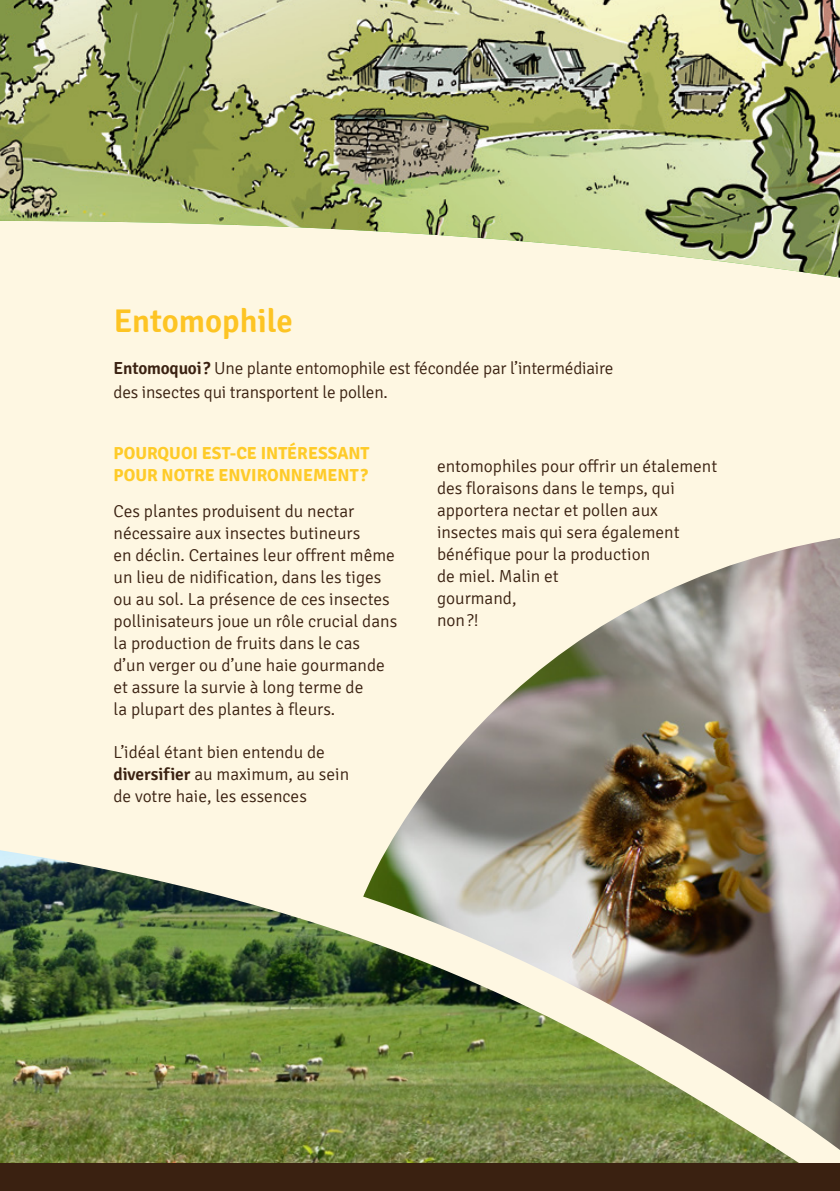
<style>
.page{position:relative;width:840px;height:1191px;background:#fff}
.page>*{position:absolute;margin:0;border:0;box-sizing:border-box;transform-origin:0 0}
.t1{font:600 32.8px "Signika";color:#fecb29}
.t2{font:300 17.4px/22px "Signika";color:#3a2111}
.t3{font:700 17.4px/22px "Signika";color:#fecb29}
.s1{font-weight:600}
</style>
<div class="page">
<div style="left:0;top:0;width:839px;height:1191px;background:#fef7e2"></div>
<img style="left:0;top:850px;width:799px;height:313px">
<img style="left:363px;top:538px;width:476px;height:612px">
<div style="left:0;top:1163px;width:839px;height:28px;background:#3a2111"></div>
<img style="left:0;top:0;width:839px;height:277px">
<h1 class="t1" style="left:113px;top:301px;width:181px">Entomophile</h1>
<p class="t2" style="left:113px;top:356px;width:501px;line-height:24px"><span class="s1">Entomoquoi ?</span> Une plante entomophile est fécondée par l’intermédiaire des insectes qui transportent le pollen.</p>
<p class="t3" style="left:113px;top:442px;width:257px">POURQUOI EST-CE INTÉRESSANT<br>POUR NOTRE ENVIRONNEMENT?</p>
<p class="t2" style="left:113px;top:500px;width:285px">Ces plantes produisent du nectar nécessaire aux insectes butineurs<br>en déclin. Certaines leur offrent même un lieu de nidification, dans les tiges ou au sol. La présence de ces insectes pollinisateurs joue un rôle crucial dans la production de fruits dans le cas<br>d’un verger ou d’une haie gourmande et assure la survie à long terme de<br>la plupart des plantes à fleurs.</p>
<p class="t2" style="left:113px;top:741px;width:237px">L’idéal étant bien entendu de <span class="s1">diversifier</span> au maximum, au sein de votre haie, les essences</p>
<p class="t2" style="left:437px;top:456px;width:282px">entomophiles pour offrir un étalement des floraisons dans le temps, qui apportera nectar et pollen aux insectes mais qui sera également bénéfique pour la production<br>de miel. Malin et<br>gourmand,<br>non?!</p>
</div>
